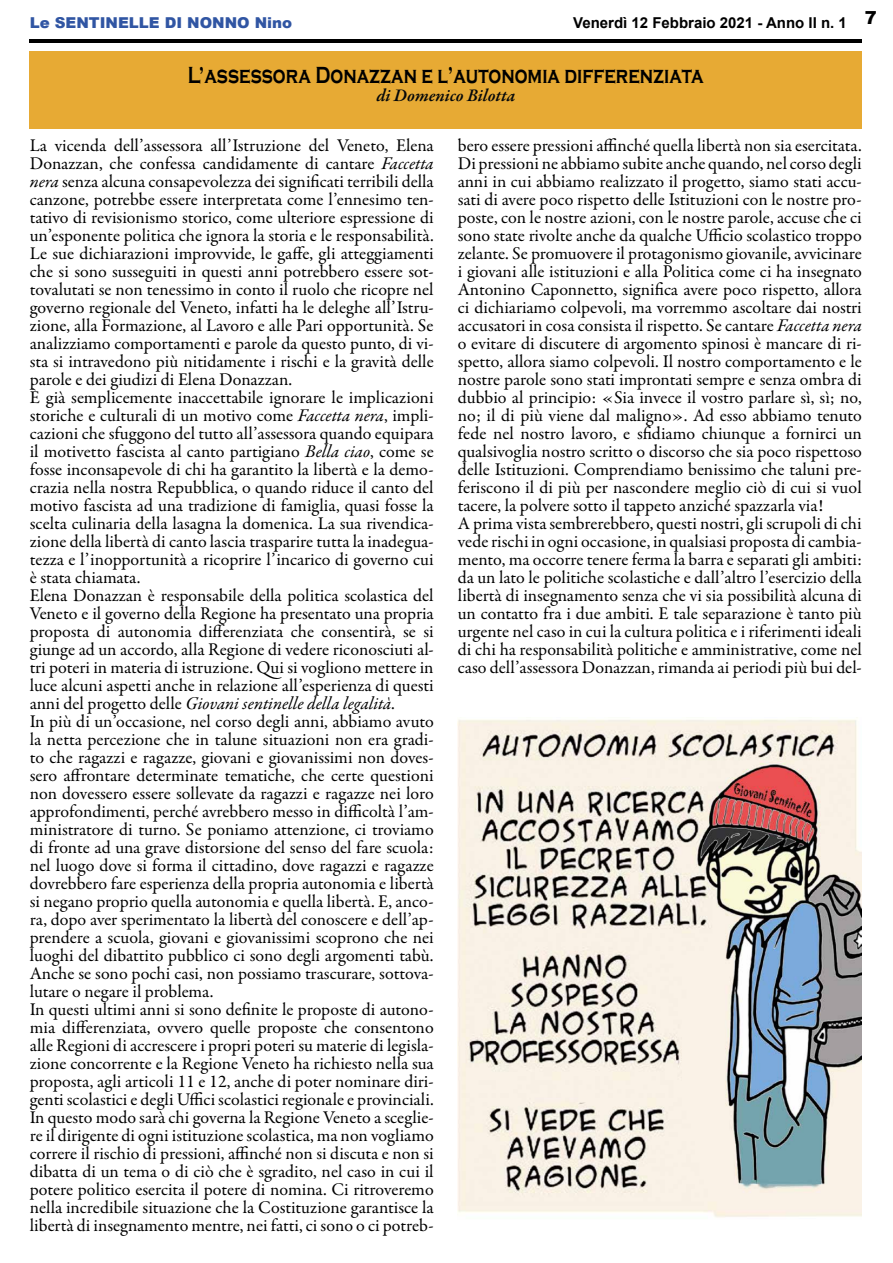
<style>
.page{position:relative;width:893px;height:1263px;background:#fff}
.page>*{position:absolute;margin:0;border:0;box-sizing:border-box;transform-origin:0 0}
.t1{font:700 24px "Copperplate Gothic";color:#000;scale:.75 1}
.t2{font:18px/18px "Garamond Premr Pro";color:#000}
.t3{font:italic 600 18px "Garamond Premr Pro";letter-spacing:-.005em;color:#05080a}
.t4{font:900 18px "Arial";color:#000}
.t5{font:700 15px "Arial";color:#000}
.t6{font:900 15px "Arial";color:#3055a3}
.s1{font-style:italic}
</style>
<div class="page">
<hr style="left:30px;top:39px;width:832px;height:3px;background:#000">
<div style="left:30px;top:51px;width:832px;height:78px;background:#e7aa34"></div>
<img style="left:458px;top:719px;width:404px;height:499px">
<p class="t6" style="left:30px;top:12px;width:264px">Le SENTINELLE DI NONNO Nino</p>
<p class="t4" style="left:865px;top:4px;width:14px">7</p>
<h1 class="t1" style="left:188px;top:62px;width:689px">L’assessora Donazzan e l’autonomia differenziata</h1>
<p class="t3" style="left:376px;top:85px;width:140px">di Domenico Bilotta</p>
<p class="t2" style="left:30px;top:137px;width:406px">La vicenda dell’assessora all’Istruzione del Veneto, Elena Donazzan, che confessa candidamente di cantare <span class="s1">Faccetta nera</span> senza alcuna consapevolezza dei significati terribili della canzone, potrebbe essere interpretata come l’ennesimo ten&shy;tativo di revisionismo storico, come ulteriore espressione di un’esponente politica che ignora la storia e le responsabilità.<br>Le sue dichiarazioni improvvide, le gaffe, gli atteggiamenti che si sono susseguiti in questi anni potrebbero essere sot&shy;tovalutati se non tenessimo in conto il ruolo che ricopre nel governo regionale del Veneto, infatti ha le deleghe all’Istru&shy;zione, alla Formazione, al Lavoro e alle Pari opportunità. Se analizziamo comportamenti e parole da questo punto, di vi&shy;sta si intravedono più nitidamente i rischi e la gravità delle parole e dei giudizi di Elena Donazzan.<br>È già semplicemente inaccettabile ignorare le implicazioni storiche e culturali di un motivo come <span class="s1">Faccetta nera</span>, impli&shy;cazioni che sfuggono del tutto all’assessora quando equipara il motivetto fascista al canto partigiano <span class="s1">Bella ciao</span>, come se fosse inconsapevole di chi ha garantito la libertà e la demo&shy;crazia nella nostra Repubblica, o quando riduce il canto del motivo fascista ad una tradizione di famiglia, quasi fosse la scelta culinaria della lasagna la domenica. La sua rivendica&shy;zione della libertà di canto lascia trasparire tutta la inadegua&shy;tezza e l’inopportunità a ricoprire l’incarico di governo cui è stata chiamata.<br>Elena Donazzan è responsabile della politica scolastica del Veneto e il governo della Regione ha presentato una propria proposta di autonomia differenziata che consentirà, se si giunge ad un accordo, alla Regione di vedere riconosciuti al&shy;tri poteri in materia di istruzione. Qui si vogliono mettere in luce alcuni aspetti anche in relazione all’esperienza di questi anni del progetto delle <span class="s1">Giovani sentinelle della legalità</span>.<br>In più di un’occasione, nel corso degli anni, abbiamo avuto la netta percezione che in talune situazioni non era gradi&shy;to che ragazzi e ragazze, giovani e giovanissimi non doves&shy;sero affrontare determinate tematiche, che certe questioni non dovessero essere sollevate da ragazzi e ragazze nei loro approfondimenti, perché avrebbero messo in difficoltà l’am&shy;ministratore di turno. Se poniamo attenzione, ci troviamo di fronte ad una grave distorsione del senso del fare scuola: nel luogo dove si forma il cittadino, dove ragazzi e ragazze dovrebbero fare esperienza della propria autonomia e libertà si negano proprio quella autonomia e quella libertà. E, anco&shy;ra, dopo aver sperimentato la libertà del conoscere e dell’ap&shy;prendere a scuola, giovani e giovanissimi scoprono che nei luoghi del dibattito pubblico ci sono degli argomenti tabù.<br>Anche se sono pochi casi, non possiamo trascurare, sottova&shy;lutare o negare il problema.<br>In questi ultimi anni si sono definite le proposte di autono&shy;mia differenziata, ovvero quelle proposte che consentono alle Regioni di accrescere i propri poteri su materie di legisla&shy;zione concorrente e la Regione Veneto ha richiesto nella sua proposta, agli articoli 11 e 12, anche di poter nominare diri&shy;genti scolastici e degli Uffici scolastici regionale e provinciali.<br>In questo modo sarà chi governa la Regione Veneto a sceglie&shy;re il dirigente di ogni istituzione scolastica, ma non vogliamo correre il rischio di pressioni, affinché non si discuta e non si dibatta di un tema o di ciò che è sgradito, nel caso in cui il potere politico esercita il potere di nomina. Ci ritroveremo nella incredibile situazione che la Costituzione garantisce la libertà di insegnamento mentre, nei fatti, ci sono o ci potreb-</p>
<p class="t2" style="left:458px;top:137px;width:406px">bero essere pressioni affinché quella libertà non sia esercitata.<br>Di pressioni ne abbiamo subite anche quando, nel corso degli anni in cui abbiamo realizzato il progetto, siamo stati accu&shy;sati di avere poco rispetto delle Istituzioni con le nostre pro&shy;poste, con le nostre azioni, con le nostre parole, accuse che ci sono state rivolte anche da qualche Ufficio scolastico troppo zelante. Se promuovere il protagonismo giovanile, avvicinare i giovani alle istituzioni e alla Politica come ci ha insegnato Antonino Caponnetto, significa avere poco rispetto, allora ci dichiariamo colpevoli, ma vorremmo ascoltare dai nostri accusatori in cosa consista il rispetto. Se cantare <span class="s1">Faccetta nera </span>o evitare di discutere di argomento spinosi è mancare di ri&shy;spetto, allora siamo colpevoli. Il nostro comportamento e le nostre parole sono stati improntati sempre e senza ombra di dubbio al principio: «Sia invece il vostro parlare sì, sì; no, no; il di più viene dal maligno». Ad esso abbiamo tenuto fede nel nostro lavoro, e sfidiamo chiunque a fornirci un qualsivoglia nostro scritto o discorso che sia poco rispettoso delle Istituzioni. Comprendiamo benissimo che taluni pre&shy;feriscono il di più per nascondere meglio ciò di cui si vuol tacere, la polvere sotto il tappeto anziché spazzarla via!<br>A prima vista sembrerebbero, questi nostri, gli scrupoli di chi vede rischi in ogni occasione, in qualsiasi proposta di cambia&shy;mento, ma occorre tenere ferma la barra e separati gli ambiti: da un lato le politiche scolastiche e dall’altro l’esercizio della libertà di insegnamento senza che vi sia possibilità alcuna di un contatto fra i due ambiti. E tale separazione è tanto più urgente nel caso in cui la cultura politica e i riferimenti ideali di chi ha responsabilità politiche e amministrative, come nel caso dell’assessora Donazzan, rimanda ai periodi più bui del-</p>
<p class="t5" style="left:573px;top:12px;width:275px">Venerdì 12 Febbraio 2021 - Anno II n. 1</p>
</div>
